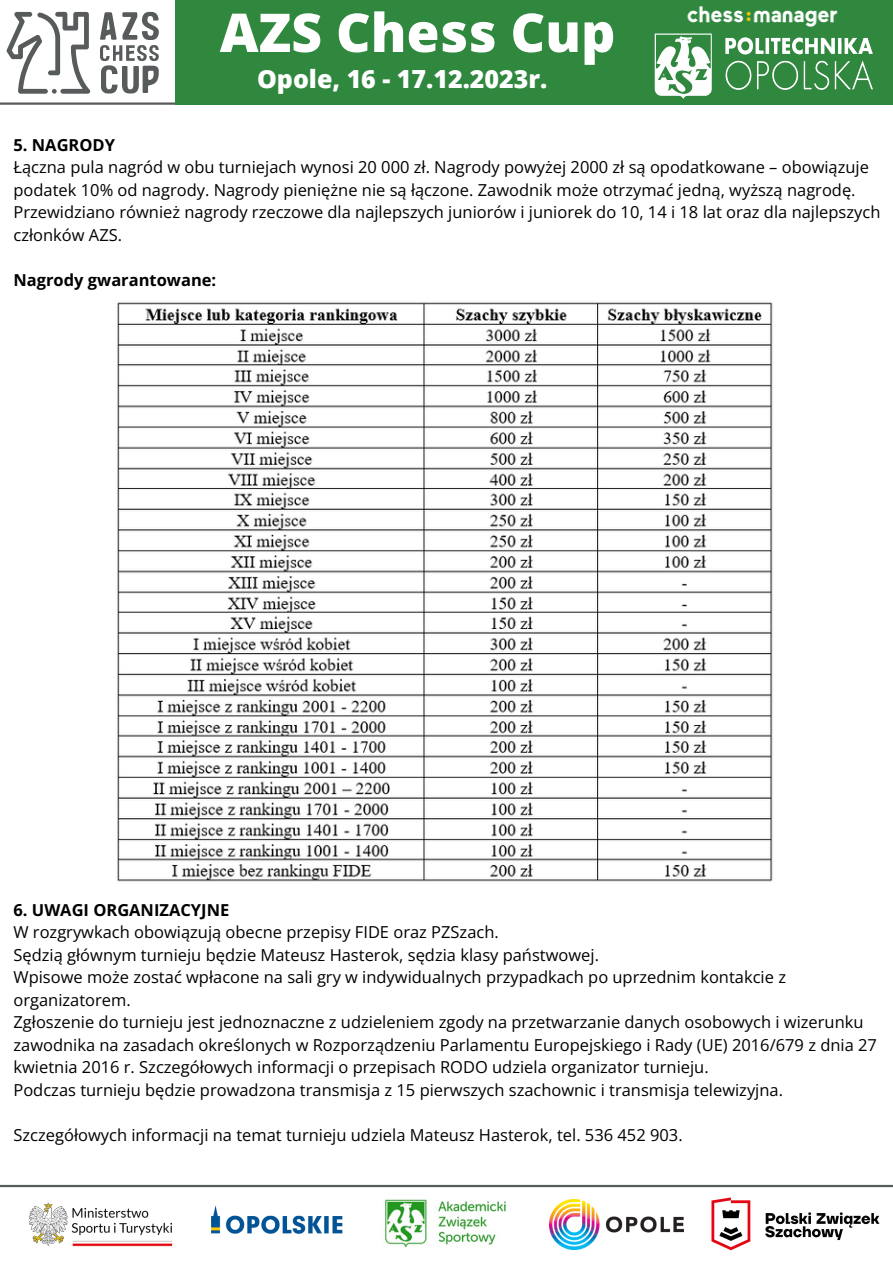
<style>
.page{position:relative;width:893px;height:1264px;background:#fff}
.page>*{position:absolute;margin:0;border:0;box-sizing:border-box;transform-origin:0 0}
.t1{font:800 53.4px "Open Sans";color:#fff}
.t2{font:800 25.05px "Open Sans";color:#fff}
.t3{font:16.5px/22.5px "Open Sans";color:#000}
.t4{font:700 16.5px "Open Sans";color:#000}
</style>
<div class="page">
<hr style="left:0;top:102px;width:892px;height:3px;background:#575b5c">
<div style="left:175px;top:0;width:717px;height:105px;background:#30883f"></div>
<img style="left:654px;top:33px;width:218px;height:66px">
<svg style="left:6px;top:12px;width:84px;height:82px"></svg>
<svg style="left:100px;top:12px;width:59px;height:81px"></svg>
<img style="left:117px;top:302px;width:656px;height:580px">
<img style="left:28px;top:1203px;width:145px;height:44px">
<img style="left:549px;top:1199px;width:134px;height:50px">
<img style="left:363px;top:1187px;width:172px;height:61px">
<hr style="left:0;top:1184px;width:892px;height:3px;background:#575b5c">
<img style="left:192px;top:1184px;width:171px;height:50px">
<img style="left:698px;top:1184px;width:194px;height:67px">
<img style="left:673px;top:6px;width:179px;height:28px">
<p class="t1" style="left:220px;top:-5px;width:397px">AZS Chess Cup</p>
<p class="t2" style="left:257px;top:61px;width:292px">Opole, 16 - 17.12.2023r.</p>
<p class="t4" style="left:13px;top:133px;width:103px">5. NAGRODY</p>
<p class="t3" style="left:13px;top:156px;width:868px">Łączna pula nagród w obu turniejach wynosi 20 000 zł. Nagrody powyżej 2000 zł są opodatkowane – obowiązuje podatek 10% od nagrody. Nagrody pieniężne nie są łączone. Zawodnik może otrzymać jedną, wyższą nagrodę.<br>Przewidziano również nagrody rzeczowe dla najlepszych juniorów i juniorek do 10, 14 i 18 lat oraz dla najlepszych członków AZS.</p>
<p class="t4" style="left:13px;top:268px;width:204px">Nagrody gwarantowane:</p>
<p class="t4" style="left:13px;top:898px;width:217px">6. UWAGI ORGANIZACYJNE</p>
<p class="t3" style="left:13px;top:920px;width:487px">W rozgrywkach obowiązują obecne przepisy FIDE oraz PZSzach.</p>
<p class="t3" style="left:13px;top:942px;width:587px">Sędzią głównym turnieju będzie Mateusz Hasterok, sędzia klasy państwowej.</p>
<p class="t3" style="left:13px;top:965px;width:774px">Wpisowe może zostać wpłacone na sali gry w indywidualnych przypadkach po uprzednim kontakcie z organizatorem.</p>
<p class="t3" style="left:13px;top:1010px;width:864px">Zgłoszenie do turnieju jest jednoznaczne z udzieleniem zgody na przetwarzanie danych osobowych i wizerunku zawodnika na zasadach określonych w Rozporządzeniu Parlamentu Europejskiego i Rady (UE) 2016/679 z dnia 27 kwietnia 2016 r. Szczegółowych informacji o przepisach RODO udziela organizator turnieju.</p>
<p class="t3" style="left:13px;top:1077px;width:771px">Podczas turnieju będzie prowadzona transmisja z 15 pierwszych szachownic i transmisja telewizyjna.</p>
<p class="t3" style="left:13px;top:1122px;width:670px">Szczegółowych informacji na temat turnieju udziela Mateusz Hasterok, tel. 536 452 903.</p>
</div>
